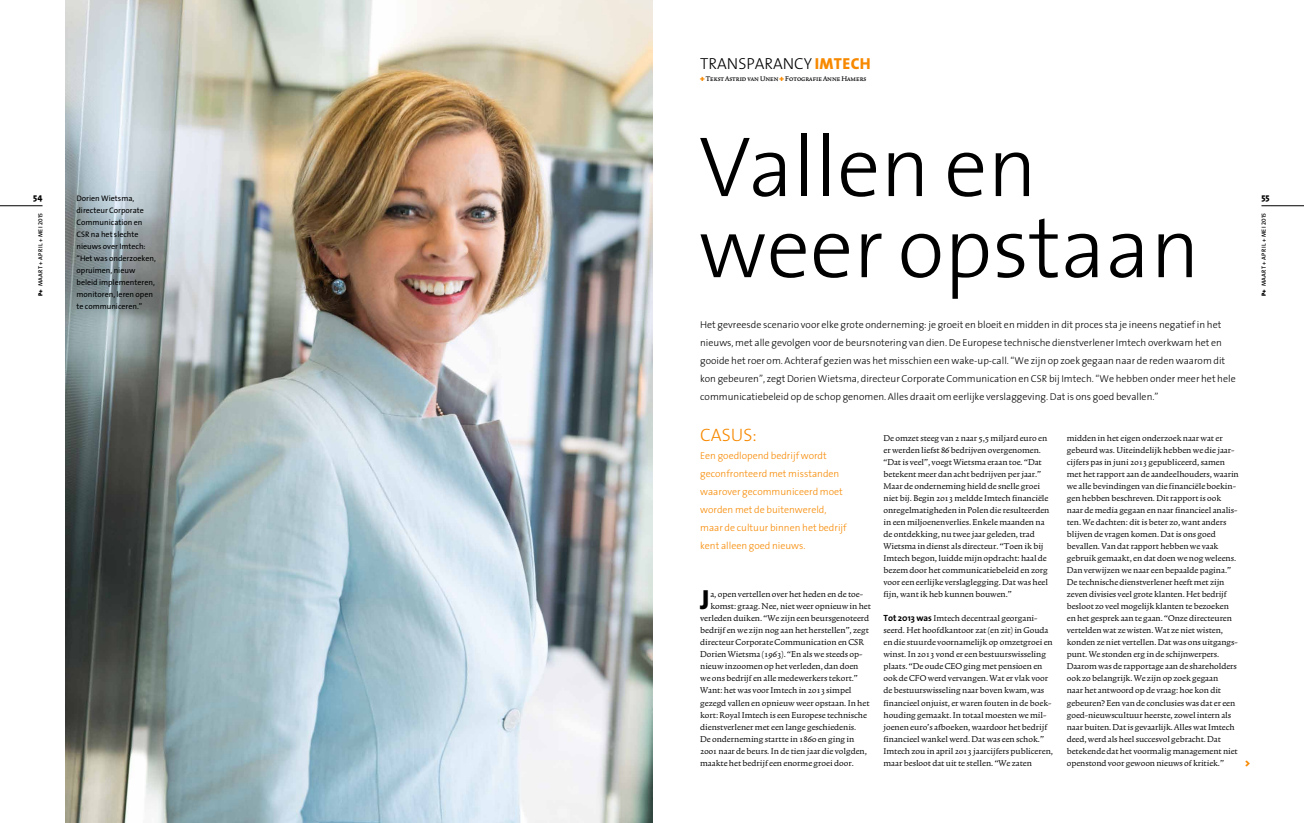
<style>
.page{position:relative;width:1304px;height:823px;background:#fff}
.page>*{position:absolute;margin:0;border:0;box-sizing:border-box;transform-origin:0 0}
.t1{font:300 86px/81px "The Sans";color:#000}
.t2{font:800 27.8px "The Sans";color:#000}
.t3{font:300 18px "The Sans";color:#f78900}
.t4{font:300 16px "The Sans";color:#000}
.t5{font:10px/12px "Trinite No 1 Rom Wid";color:#000}
.t6{font:300 10px/18px "The Sans";color:#000}
.t7{font:300 10px/18px "The Sans";color:#f78900}
.t8{font:900 10px "The Sans";color:#f78900}
.t9{font:800 9px "The Sans";color:#000}
.t10{font:8px/12px "The Sans";color:#000}
.t11{font:8px "Trinite No 1 Med Wid Exp";color:#000}
.t12{font:600 6px "The Sans";letter-spacing:.05em;color:#000}
.s1{font-weight:900}
.s2{font-family:"The Sans Semi Bold Caps";font-weight:400}
.s3{font-weight:800;color:#f78900}
.s4{font-family:"The Sans";font-weight:900;color:#f78900}
.s5{font-family:"The Sans";font-weight:700;font-size:9px}
</style>
<div class="page">
<hr style="left:0;top:205px;width:43px;height:1px;background:#000">
<hr style="left:1261px;top:205px;width:43px;height:1px;background:#000">
<img style="left:66px;top:0;width:587px;height:822px">
<p class="t9" style="left:33px;top:189px;width:11px">54</p>
<p class="t12" style="left:35px;top:296px;width:85px;rotate:-90deg"><span class="s1">P+</span> maart + april + mei <span class="s2">2015</span></p>
<p class="t10" style="left:77px;top:192px;width:81px">Dorien Wietsma, directeur Corporate<br>Communication en<br>CSR na het slechte nieuws over Imtech: “Het was onderzoeken, opruimen, nieuw beleid implementeren, monitoren, leren open te communiceren.”</p>
<h3 class="t4" style="left:700px;top:50px;width:172px">transparancy <span class="s3">IMTECH</span></h3>
<p class="t11" style="left:700px;top:75px;width:168px"><span class="s4">+</span>Tekst Astrid van Unen <span class="s4">+</span> Fotografie Anne Hamers</p>
<h1 class="t1" style="left:699px;top:123px;width:503px">Vallen en weer opstaan</h1>
<p class="t6" style="left:700px;top:315px;width:527px">Het gevreesde scenario voor elke grote onderneming: je groeit en bloeit en midden in dit proces sta je ineens negatief in het nieuws, met alle gevolgen voor de beursnotering van dien. De Europese technische dienstverlener Imtech overkwam het en gooide het roer om. Achteraf gezien was het misschien een wake-up-call. “We zijn op zoek gegaan naar de reden waarom dit kon gebeuren”, zegt Dorien Wietsma, directeur Corporate Communication en CSR</p>
<p class="t6" style="left:700px;top:369px;width:537px;text-indent:349px">bij Imtech. “We hebben onder meer het hele communicatiebeleid op de schop genomen. Alles draait om eerlijke verslaggeving. Dat is ons goed bevallen.”</p>
<h3 class="t3" style="left:700px;top:420px;width:58px">CASUS:</h3>
<p class="t7" style="left:700px;top:446px;width:148px">Een goedlopend bedrijf wordt geconfronteerd met misstanden waarover gecommuniceerd moet worden met de buitenwereld, maar de cultuur binnen het bedrijf kent alleen goed nieuws.</p>
<h2 class="t2" style="left:700px;top:576px;width:11px">J</h2>
<p class="t5" style="left:710px;top:588px;width:154px">a, open vertellen over het heden en de toe-</p>
<p class="t5" style="left:710px;top:600px;width:162px">komst: graag. Nee, niet weer opnieuw in het</p>
<p class="t5" style="left:700px;top:612px;width:171px">verleden duiken. “We zijn een beursgenoteerd</p>
<p class="t5" style="left:700px;top:624px;width:170px">bedrijf en we zijn nog aan het herstellen”, zegt</p>
<p class="t5" style="left:700px;top:636px;width:165px">directeur Corporate Communication en CSR</p>
<p class="t5" style="left:700px;top:648px;width:164px">Dorien Wietsma (1963). “En als we steeds op-</p>
<p class="t5" style="left:700px;top:660px;width:160px">nieuw inzoomen op het verleden, dan doen</p>
<p class="t5" style="left:700px;top:672px;width:159px">we ons bedrijf en alle medewerkers tekort.”</p>
<p class="t5" style="left:700px;top:684px;width:153px">Want: het was voor Imtech in 2013 simpel</p>
<p class="t5" style="left:700px;top:696px;width:171px">gezegd vallen en opnieuw weer opstaan. In het</p>
<p class="t5" style="left:700px;top:708px;width:168px">kort: Royal Imtech is een Europese technische</p>
<p class="t5" style="left:700px;top:720px;width:158px">dienstverlener met een lange geschiedenis.</p>
<p class="t5" style="left:700px;top:732px;width:156px">De onderneming startte in 1860 en ging in</p>
<p class="t5" style="left:700px;top:744px;width:168px">2001 naar de beurs. In de tien jaar die volgden,</p>
<p class="t5" style="left:700px;top:756px;width:155px">maakte het bedrijf een enorme groei door.</p>
<p class="t5" style="left:883px;top:432px;width:167px">De omzet steeg van 2 naar 5,5 miljard euro en er werden liefst 86 bedrijven overgenomen. “Dat is veel”, voegt Wietsma eraan toe. “Dat betekent meer dan acht bedrijven per jaar.” Maar de onderneming hield de snelle groei niet bij. Begin 2013 meldde Imtech financiële onregelmatigheden in Polen die resulteerden in een miljoenenverlies. Enkele maanden na de ontdekking, nu twee jaar geleden, trad Wietsma in dienst als directeur. “Toen ik bij Imtech begon, luidde mijn opdracht: haal de bezem door het communicatiebeleid en zorg voor een eerlijke verslaglegging. Dat was heel fijn, want ik heb kunnen bouwen.”</p>
<p class="t5" style="left:883px;top:612px;width:171px"><span class="s5">Tot 2013 was</span> Imtech decentraal georgani&shy;seerd. Het hoofdkantoor zat (en zit) in Gouda en die stuurde voornamelijk op omzetgroei en winst. In 2013 vond er een bestuurswisseling plaats. “De oude CEO ging met pensioen en ook de CFO werd vervangen. Wat er vlak voor de bestuurswisseling naar boven kwam, was financieel onjuist, er waren fouten in de boek&shy;houding gemaakt. In totaal moesten we mil&shy;joenen euro’s afboeken, waardoor het bedrijf financieel wankel werd. Dat was een schok.” Imtech zou in april 2013 jaarcijfers publiceren, maar besloot dat uit te stellen. “We zaten</p>
<p class="t5" style="left:1067px;top:432px;width:173px">midden in het eigen onderzoek naar wat er gebeurd was. Uiteindelijk hebben we die jaar&shy;cijfers pas in juni 2013 gepubliceerd, samen met het rapport aan de aandeelhouders, waarin we alle bevindingen van die financiële boekin&shy;gen hebben beschreven. Dit rapport is ook naar de media gegaan en naar financieel analis&shy;ten. We dachten: dit is beter zo, want anders blijven de vragen komen. Dat is ons goed bevallen. Van dat rapport hebben we vaak gebruik gemaakt, en dat doen we nog weleens.<br>Dan verwijzen we naar een bepaalde pagina.” De technische dienstverlener heeft met zijn zeven divisies veel grote klanten. Het bedrijf besloot zo veel mogelijk klanten te bezoeken en het gesprek aan te gaan. “Onze directeuren vertelden wat ze wisten. Wat ze niet wisten, konden ze niet vertellen. Dat was ons uitgangs&shy;punt. We stonden erg in de schijnwerpers.<br>Daarom was de rapportage aan de shareholders ook zo belangrijk. We zijn op zoek gegaan<br>naar het antwoord op de vraag: hoe kon dit gebeuren? Een van de conclusies was dat er een goed-nieuwscultuur heerste, zowel intern als naar buiten. Dat is gevaarlijk. Alles wat Imtech deed, werd als heel succesvol gebracht. Dat betekende dat het voormalig management niet openstond voor gewoon nieuws of kritiek.”</p>
<p class="t8" style="left:1245px;top:753px;width:7px">&gt;</p>
<p class="t9" style="left:1261px;top:189px;width:10px">55</p>
<p class="t12" style="left:1259px;top:296px;width:85px;rotate:-90deg"><span class="s1">P+</span> maart + april + mei <span class="s2">2015</span></p>
</div>
